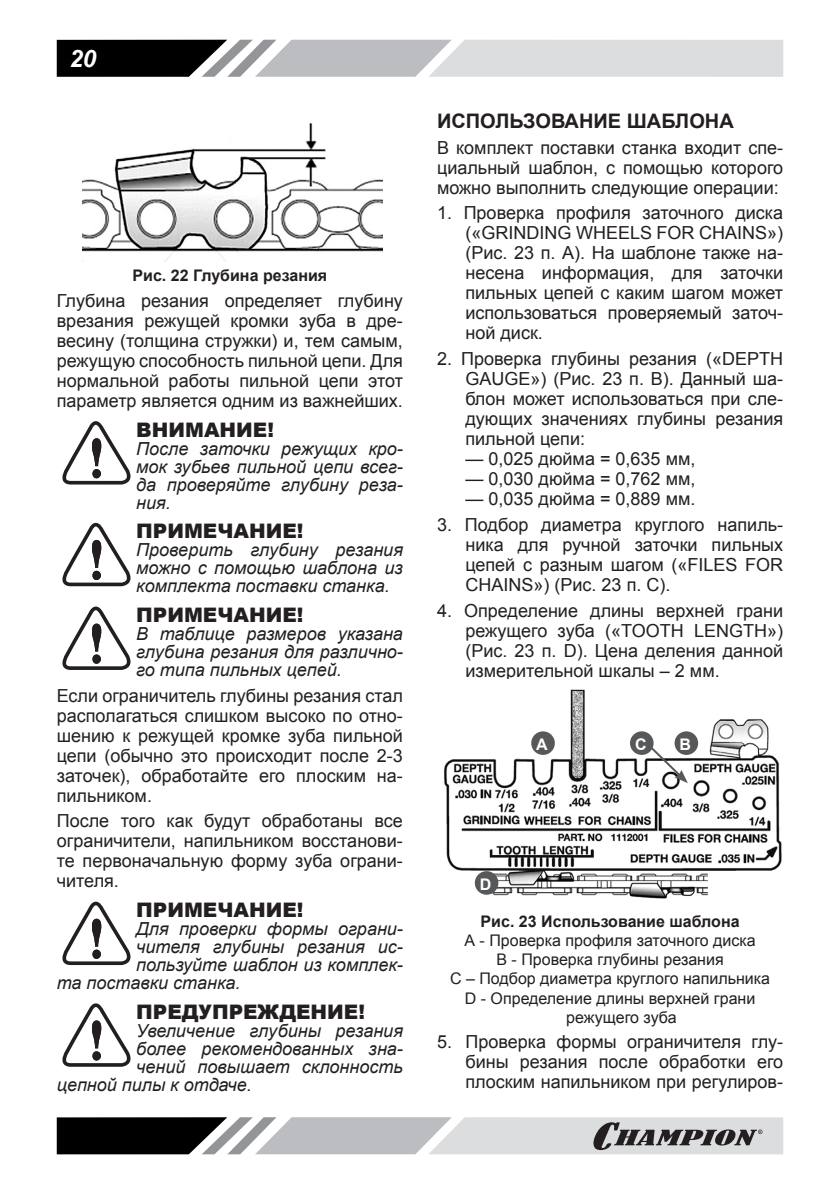
<style>
.page{position:relative;width:840px;height:1191px;background:#fff}
.page>*{position:absolute;margin:0;border:0;box-sizing:border-box;transform-origin:0 0}
.t1{font:italic 700 24px "Arial";color:#fff}
.ВНИМАНИЕ{font:900 20px "Arial";color:#231f20}
.Заголовок2{font:700 20px "Arial";color:#231f20}
.Текст_список{font:18px/20px "Arial";color:#231f20;text-align:justify}
.Текст_основной{font:18px/20px "Arial";color:#231f20;text-align:justify}
.Внимание_текст{font:italic 18px/18px "Arial";color:#231f20;text-align:justify}
.ВНИМАНИЕ_ТЕКСТ{font:italic 18px "Arial";color:#231f20}
.РИСУНОК_список{font:16px/19.2px "Arial";color:#231f20}
.РИСУНОК{font:700 16px "Arial";color:#231f20}
.Заголовок_1{font:700 16px "Arial";color:#fff}
</style>
<div class="page">
<svg style="left:57px;top:40px;width:725px;height:37px;background:#a7a8a9"></svg>
<svg style="left:57px;top:1117px;width:725px;height:37px;background:#9c9c9e"></svg>
<img style="left:82px;top:123px;width:300px;height:139px">
<svg style="left:62px;top:421px;width:69px;height:63px"></svg>
<svg style="left:62px;top:523px;width:69px;height:63px"></svg>
<svg style="left:62px;top:606px;width:69px;height:64px"></svg>
<svg style="left:62px;top:901px;width:69px;height:64px"></svg>
<svg style="left:62px;top:1003px;width:69px;height:63px"></svg>
<img style="left:444px;top:689px;width:338px;height:210px">
<div style="left:531px;top:731px;width:23px;height:24px;background:#57585a;border-radius:50%"></div>
<div style="left:674px;top:731px;width:23px;height:24px;background:#57585a;border-radius:50%"></div>
<div style="left:474px;top:871px;width:24px;height:23px;background:#57585a;border-radius:50%"></div>
<div style="left:629px;top:731px;width:24px;height:24px;background:#57585a;border-radius:50%"></div>
<svg style="left:647px;top:744px;width:40px;height:39px"></svg>
<h1 class="t1" style="left:70px;top:42px;width:28px">20</h1>
<p class="РИСУНОК" style="left:132px;top:265px;width:196px">Рис. 22 Глубина резания</p>
<p class="Текст_основной" style="left:57px;top:291px;width:347px">Глубина резания определяет глубину врезания режущей кромки зуба в дре&shy;весину (толщина стружки) и, тем самым, режущую способность пильной цепи. Для нормальной работы пильной цепи этот параметр является одним из важнейших.</p>
<p class="ВНИМАНИЕ" style="left:136px;top:415px;width:139px">ВНИМАНИЕ!</p>
<p class="Внимание_текст" style="left:136px;top:439px;width:268px">После заточки режущих кро&shy;мок зубьев пильной цепи всег&shy;да проверяйте глубину реза&shy;ния.</p>
<p class="ВНИМАНИЕ" style="left:136px;top:516px;width:169px">ПРИМЕЧАНИЕ!</p>
<p class="Внимание_текст" style="left:136px;top:541px;width:268px">Проверить глубину резания можно с помощью шаблона из комплекта поставки станка.</p>
<p class="ВНИМАНИЕ" style="left:136px;top:600px;width:169px">ПРИМЕЧАНИЕ!</p>
<p class="Внимание_текст" style="left:136px;top:625px;width:268px">В таблице размеров указана глубина резания для различно&shy;го типа пильных цепей.</p>
<p class="Текст_основной" style="left:57px;top:685px;width:347px">Если ограничитель глубины резания стал располагаться слишком высоко по отно&shy;шению к режущей кромке зуба пильной цепи (обычно это происходит после 2-3 заточек), обработайте его плоским на&shy;пильником.</p>
<p class="Текст_основной" style="left:57px;top:811px;width:347px">После того как будут обработаны все ограничители, напильником восстанови&shy;те первоначальную форму зуба ограни&shy;чителя.</p>
<p class="ВНИМАНИЕ" style="left:136px;top:895px;width:169px">ПРИМЕЧАНИЕ!</p>
<p class="ВНИМАНИЕ_ТЕКСТ" style="left:136px;top:917px;width:268px">Для проверки формы ограни-</p>
<p class="ВНИМАНИЕ_ТЕКСТ" style="left:136px;top:935px;width:268px">чителя глубины резания ис-</p>
<p class="ВНИМАНИЕ_ТЕКСТ" style="left:136px;top:953px;width:268px">пользуйте шаблон из комплек-</p>
<p class="ВНИМАНИЕ_ТЕКСТ" style="left:57px;top:971px;width:185px">та поставки станка.</p>
<p class="ВНИМАНИЕ" style="left:136px;top:997px;width:230px">ПРЕДУПРЕЖДЕНИЕ!</p>
<p class="ВНИМАНИЕ_ТЕКСТ" style="left:136px;top:1018px;width:268px">Увеличение глубины резания</p>
<p class="ВНИМАНИЕ_ТЕКСТ" style="left:136px;top:1036px;width:268px">более рекомендованных зна-</p>
<p class="ВНИМАНИЕ_ТЕКСТ" style="left:136px;top:1054px;width:268px">чений повышает склонность</p>
<p class="ВНИМАНИЕ_ТЕКСТ" style="left:57px;top:1072px;width:196px">цепной пилы к отдаче.</p>
<p class="Заголовок2" style="left:437px;top:108px;width:298px">ИСПОЛЬЗОВАНИЕ ШАБЛОНА</p>
<p class="Текст_основной" style="left:437px;top:137px;width:347px">В комплект поставки станка входит спе&shy;циальный шаблон, с помощью которого можно выполнить следующие операции:</p>
<p class="Текст_список" style="left:465px;top:203px;width:319px;text-indent:-28px">1. Проверка профиля заточного диска («GRINDING WHEELS FOR CHAINS») (Рис. 23 п. А). На шаблоне также на&shy;несена информация, для заточки пильных цепей с каким шагом может использоваться проверяемый заточ&shy;ной диск.</p>
<p class="Текст_список" style="left:465px;top:349px;width:319px;text-indent:-28px">2. Проверка глубины резания («DEPTH GAUGE») (Рис. 23 п. В). Данный ша&shy;блон может использоваться при сле&shy;дующих значениях глубины резания пильной цепи:</p>
<p class="Текст_список" style="left:465px;top:449px;width:231px">— 0,025 дюйма = 0,635 мм,</p>
<p class="Текст_список" style="left:465px;top:469px;width:231px">— 0,030 дюйма = 0,762 мм,</p>
<p class="Текст_список" style="left:465px;top:489px;width:231px">— 0,035 дюйма = 0,889 мм.</p>
<p class="Текст_список" style="left:465px;top:514px;width:319px;text-indent:-28px">3. Подбор диаметра круглого напиль&shy;ника для ручной заточки пильных цепей с разным шагом («FILES FOR CHAINS») (Рис. 23 п. С).</p>
<p class="Текст_список" style="left:465px;top:600px;width:319px;text-indent:-28px">4. Определение длины верхней грани режущего зуба («TOOTH LENGTH») (Рис. 23 п. D). Цена деления данной измерительной шкалы – 2 мм.</p>
<p class="Заголовок_1" style="left:634px;top:733px;width:13px">C</p>
<p class="Заголовок_1" style="left:536px;top:733px;width:13px">А</p>
<p class="Заголовок_1" style="left:679px;top:733px;width:13px">B</p>
<p class="Заголовок_1" style="left:479px;top:873px;width:13px">D</p>
<p class="РИСУНОК" style="left:480px;top:910px;width:260px">Рис. 23 Использование шаблона</p>
<p class="РИСУНОК_список" style="left:464px;top:931px;width:293px">А - Проверка профиля заточного диска</p>
<p class="РИСУНОК_список" style="left:496px;top:950px;width:228px">В - Проверка глубины резания</p>
<p class="РИСУНОК_список" style="left:450px;top:969px;width:321px">С – Подбор диаметра круглого напильника</p>
<p class="РИСУНОК_список" style="left:566px;top:988px;width:190px;text-indent:-101px">D - Определение длины верхней грани режущего зуба</p>
<p class="Текст_список" style="left:465px;top:1032px;width:319px;text-indent:-28px">5. Проверка формы ограничителя глу&shy;бины резания после обработки его плоским напильником при регулиров-</p>
</div>
